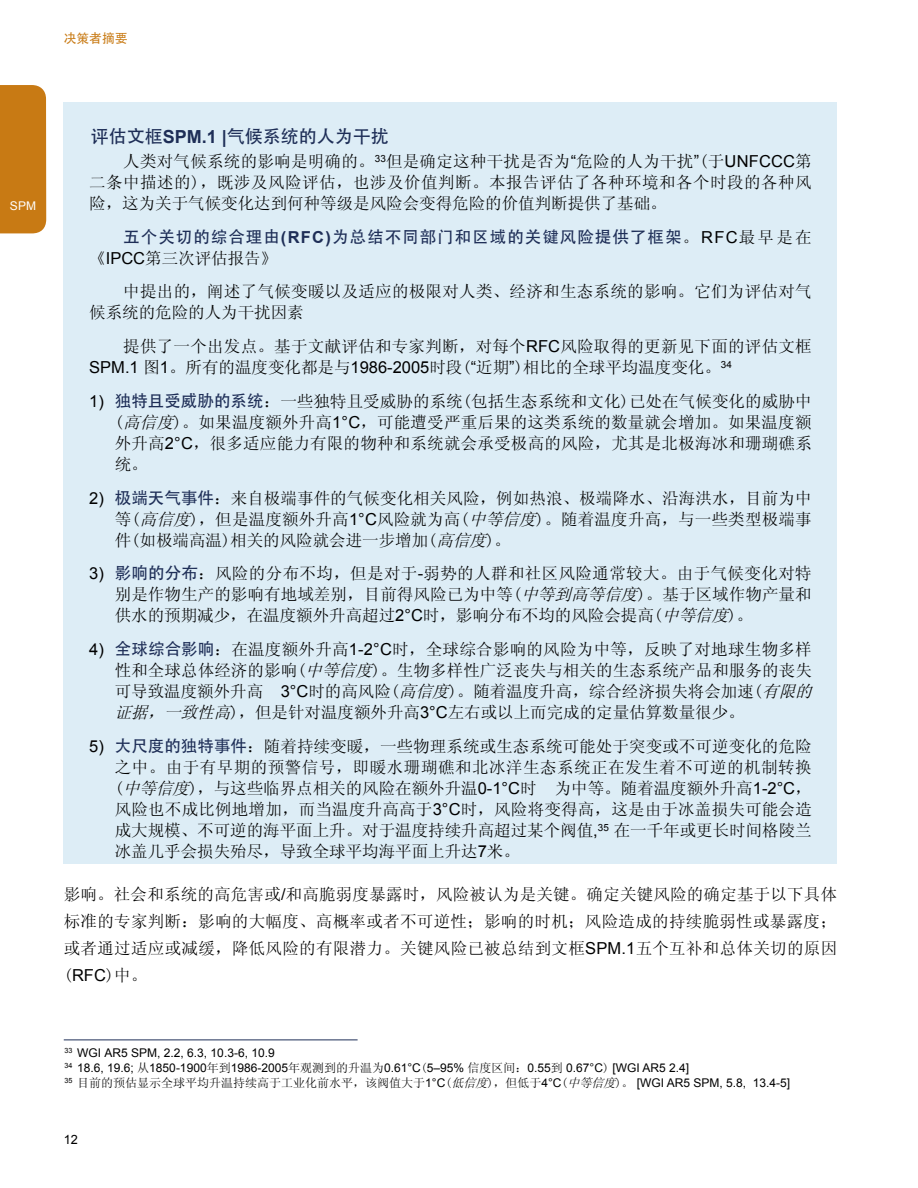
<style>
.page{position:relative;width:918px;height:1188px;background:#fff}
.page>*{position:absolute;margin:0;border:0;box-sizing:border-box;transform-origin:0 0}
.t1{font:18px "Adobe Heiti Std";color:#1e2e57}
.t2{font:16.5px/21px "Sim Sun";letter-spacing:.005em;color:#000;text-align:justify}
.t3{font:16.5px "Adobe Heiti Std";letter-spacing:.06em;color:#1e2e57}
.t4{font:12.75px "Adobe Heiti Std";color:#c87a14}
.t5{font:12.75px "Arial";color:#000}
.t6{font:12px/15px "Arial";color:#000}
.t7{font:12px "Sim Sun";color:#000}
.t8{font:12px "Arial";color:#fff}
.s1{font-family:"Arial";font-weight:700}
.s2{font-family:"Arial"}
.s3{font-family:"Sim Sun";color:#000}
.s4{font-family:"Arial";color:#000}
.s5{font-family:"Adobe Heiti Std";color:#1e2e57}
.s6{font-style:italic}
.s7{font-family:"Sim Sun"}
</style>
<div class="page">
<div style="left:0;top:85px;width:46px;height:148px;background:#c87a14"></div>
<hr style="left:64px;top:1040px;width:294px;height:1px;background:#1e2e57">
<div style="left:64px;top:103px;width:773px;height:761px;background:#ddedf6"></div>
<p class="t4" style="left:64px;top:31px;width:65px">决策者摘要</p>
<p class="t8" style="left:10px;top:198px;width:28px">SPM</p>
<p class="t1" style="left:91px;top:126px;width:300px">评估文框<span class="s1">SPM.1 |</span>气候系统的人为干扰</p>
<p class="t2" style="left:89px;top:150px;width:724px;text-indent:34px">人类对气候系统的影响是明确的。<sup>33</sup>但是确定这种干扰是否为<span class="s2">“</span>危险的人为干扰<span class="s2">”</span>(于<span class="s2">UNFCCC</span>第二条中描述的)，既涉及风险评估，也涉及价值判断。本报告评估了各种环境和各个时段的各种风险，这为关于气候变化达到何种等级是风险会变得危险的价值判断提供了基础。</p>
<p class="t3" style="left:123px;top:227px;width:690px">五个关切的综合理由<span class="s1">(RFC)</span>为总结不同部门和区域的关键风险提供了框架<span class="s3">。</span><span class="s4">RFC</span><span class="s3">最早是在</span></p>
<p class="t2" style="left:123px;top:241px;width:690px;line-height:33.8px;text-indent:-34px">《<span class="s2">IPCC</span>第三次评估报告》<br>中提出的，阐述了气候变暖以及适应的极限对人类、经济和生态系统的影响。它们为评估对气</p>
<p class="t2" style="left:123px;top:296px;width:690px;line-height:33.8px;text-indent:-34px">候系统的危险的人为干扰因素<br>提供了一个出发点。基于文献评估和专家判断，对每个<span class="s2">RFC</span>风险取得的更新见下面的评估文框</p>
<p class="t2" style="left:89px;top:357px;width:644px"><span class="s2">SPM.1</span> 图<span class="s2">1</span>。所有的温度变化都是与<span class="s2">1986-2005</span>时段(<span class="s2">“</span>近期<span class="s2">”</span>)相比的全球平均温度变化。<sup>34</sup></p>
<p class="t2" style="left:115px;top:391px;width:699px;text-indent:-26px"><span class="s2">1)</span> <span class="s5">独特且受威胁的系统</span>：一些独特且受威胁的系统(包括生态系统和文化)已处在气候变化的威胁中(<span class="s6">高信度</span>)。如果温度额外升高<span class="s2">1°C</span>，可能遭受严重后果的这类系统的数量就会增加。如果温度额外升高<span class="s2">2°C</span>，很多适应能力有限的物种和系统就会承受极高的风险，尤其是北极海冰和珊瑚礁系统。</p>
<p class="t2" style="left:115px;top:487px;width:698px;text-indent:-26px"><span class="s2">2)</span> <span class="s5">极端天气事件</span>：来自极端事件的气候变化相关风险，例如热浪、极端降水、沿海洪水，目前为中等(<span class="s6">高信度</span>)，但是温度额外升高<span class="s2">1°C</span>风险就为高(<span class="s6">中等信度</span>)。随着温度升高，与一些类型极端事件(如极端高温)相关的风险就会进一步增加(<span class="s6">高信度</span>)。</p>
<p class="t2" style="left:115px;top:563px;width:698px;text-indent:-26px"><span class="s2">3)</span> <span class="s5">影响的分布</span>：风险的分布不均，但是对于<span class="s2">-</span>弱势的人群和社区风险通常较大。由于气候变化对特别是作物生产的影响有地域差别，目前得风险已为中等(<span class="s6">中等到高等信度</span>)。基于区域作物产量和供水的预期减少，在温度额外升高超过<span class="s2">2°C</span>时，影响分布不均的风险会提高(<span class="s6">中等信度</span>)。</p>
<p class="t2" style="left:115px;top:639px;width:703px;text-align:left;text-indent:-26px"><span class="s2">4)</span> <span class="s5">全球综合影响</span>：在温度额外升高<span class="s2">1-2°C</span>时，全球综合影响的风险为中等，反映了对地球生物多样性和全球总体经济的影响(<span class="s6">中等信度</span>)。生物多样性广泛丧失与相关的生态系统产品和服务的丧失可导致温度额外升高 <span class="s2">3°C</span>时的高风险(<span class="s6">高信度</span>)。随着温度升高，综合经济损失将会加速(<span class="s6">有限的证据，一致性高</span>)，但是针对温度额外升高<span class="s2">3°C</span>左右或以上而完成的定量估算数量很少。</p>
<p class="t2" style="left:115px;top:736px;width:699px;text-indent:-26px"><span class="s2">5)</span> <span class="s5">大尺度的独特事件</span>：随着持续变暖，一些物理系统或生态系统可能处于突变或不可逆变化的危险之中。由于有早期的预警信号，即暖水珊瑚礁和北冰洋生态系统正在发生着不可逆的机制转换(<span class="s6">中等信度</span>)，与这些临界点相关的风险在额外升温<span class="s2">0-1°C</span>时 为中等。随着温度额外升高<span class="s2">1-2°C</span>，风险也不成比例地增加，而当温度升高高于<span class="s2">3°C</span>时，风险将变得高，这是由于冰盖损失可能会造成大规模、不可逆的海平面上升。对于温度持续升高超过某个阀值<span class="s2">,</span><sup>35</sup> 在一千年或更长时间格陵兰冰盖几乎会损失殆尽，导致全球平均海平面上升达<span class="s2">7</span>米。</p>
<p class="t2" style="left:64px;top:881px;width:775px;line-height:27px">影响。社会和系统的高危害或<span class="s2">/</span>和高脆弱度暴露时，风险被认为是关键。确定关键风险的确定基于以下具体标准的专家判断：影响的大幅度、高概率或者不可逆性；影响的时机；风险造成的持续脆弱性或暴露度；或者通过适应或减缓，降低风险的有限潜力。关键风险已被总结到文框<span class="s2">SPM.1</span>五个互补和总体关切的原因(<span class="s2">RFC</span>)中。</p>
<p class="t6" style="left:64px;top:1045px;width:626px"><sup>33</sup> WGI AR5 SPM, 2.2, 6.3, 10.3-6, 10.9<br><sup>34</sup> 18.6, 19.6; <span class="s7">从</span>1850-1900<span class="s7">年到</span>1986-2005<span class="s7">年观测到的升温为</span>0.61°C<span class="s7">(</span>5–95% <span class="s7">信度区间：</span>0.55<span class="s7">到</span> 0.67°C<span class="s7">)</span> [WGI AR5 2.4]</p>
<p class="t7" style="left:64px;top:1077px;width:727px"><sup>35</sup> 目前的预估显示全球平均升温持续高于工业化前水平，该阀值大于<span class="s2">1°C</span>(<span class="s6">低信度</span>)，但低于<span class="s2">4°C</span>(<span class="s6">中等信度</span>)。 <span class="s2">[WGI AR5 SPM, 5.8, 13.4-5]</span></p>
<p class="t5" style="left:64px;top:1131px;width:16px">12</p>
</div>
